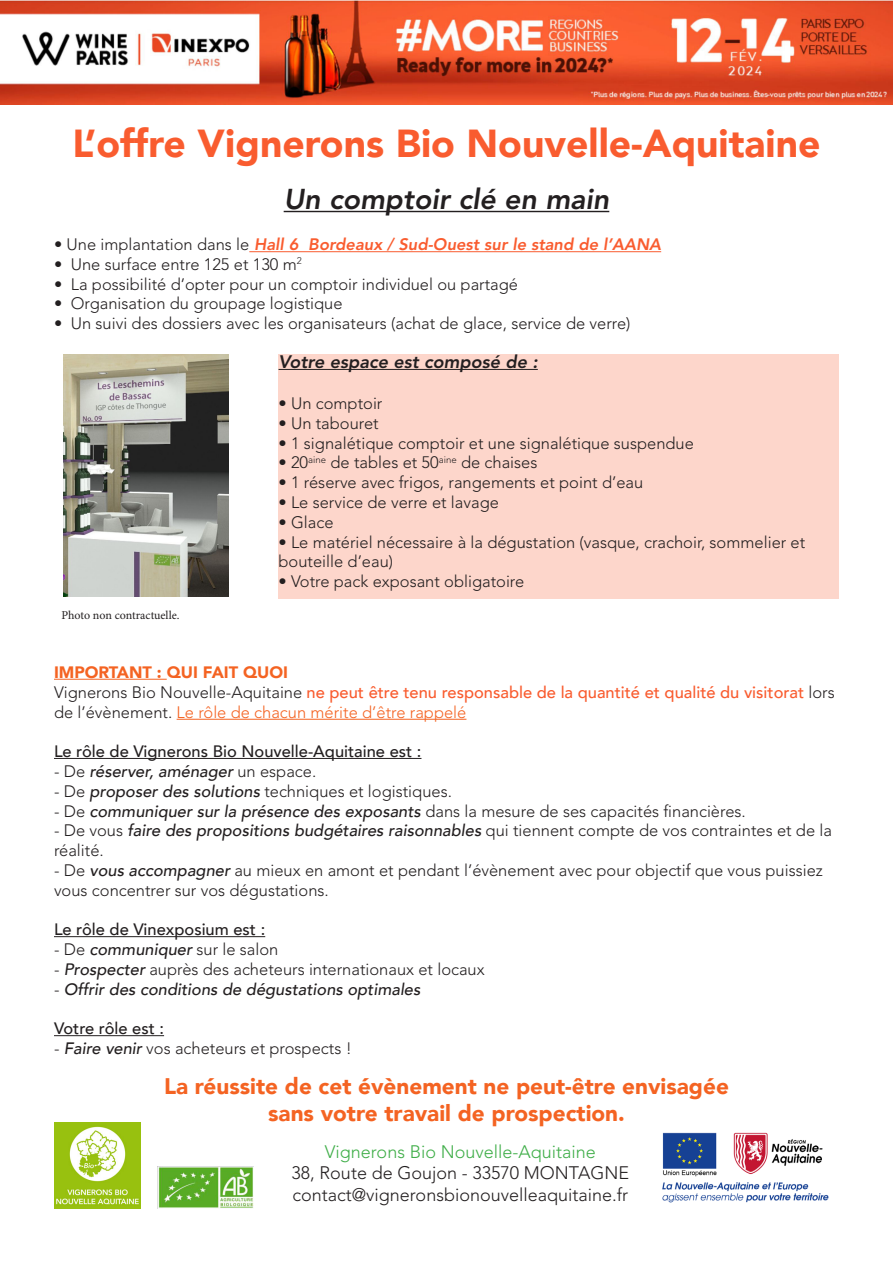
<style>
.page{position:relative;width:893px;height:1263px;background:#fff}
.page>*{position:absolute;margin:0;border:0;box-sizing:border-box;transform-origin:0 0}
.t1{font:900 39px "Avenir LT Com";color:#f95c2f}
.t2{font:italic 800 28.5px "Avenir LT Std";color:#231f20}
.t3{font:900 22.5px "Avenir LT Com";color:#f46322}
.t4{font:300 18px/21.6px "Avenir LT Std";color:#231f20}
.t5{font:300 18px "Avenir LT Std";color:#40ae49}
.t6{font:italic 800 18px "Avenir LT Std";color:#231f20}
.t7{font:300 16.5px/19.8px "Avenir LT Std";color:#231f20}
.t8{font:500 16.5px/19.8px "Avenir LT Com";color:#f95c2f}
.t9{font:500 16.5px "Avenir LT Com";color:#231f20}
.t10{font:italic 500 16.5px "Avenir LT Com";color:#231f20}
.t11{font:italic 800 16.5px "Avenir LT Std";color:#f95c2f}
.t12{font:900 16.5px "Avenir LT Com";color:#f46322}
.t13{font:12px "Minion Pro";letter-spacing:-.005em;color:#231f20}
.s1{font-weight:300;font-style:normal;color:#231f20}
.s2{font-family:"Avenir LT Std";font-weight:300;color:#231f20}
.s3{font-family:"Avenir LT Std";font-weight:300;color:#f46322}
.s4{font-family:"Avenir LT Std";font-weight:300;font-style:normal}
.s5{font-family:"Avenir LT Com";font-weight:500;font-style:italic}
</style>
<div class="page">
<img style="left:157px;top:1166px;width:96px;height:43px">
<img style="left:54px;top:1123px;width:86px;height:86px">
<img style="left:662px;top:1132px;width:167px;height:71px">
<img style="left:64px;top:354px;width:164px;height:243px">
<hr style="left:54px;top:679px;width:113px;height:1px;background:#f46322">
<hr style="left:177px;top:719px;width:289px;height:1px;background:#f46322">
<hr style="left:54px;top:758px;width:367px;height:1px;background:#231f20">
<hr style="left:54px;top:936px;width:211px;height:1px;background:#231f20">
<hr style="left:54px;top:1035px;width:110px;height:1px;background:#231f20">
<img style="left:0;top:0;width:893px;height:104px">
<hr style="left:284px;top:211px;width:325px;height:1px;background:#231f20">
<hr style="left:249px;top:251px;width:412px;height:1px;background:#f95c2f">
<div style="left:279px;top:354px;width:560px;height:244px;background:#fdd6cb"></div>
<hr style="left:279px;top:369px;width:259px;height:1px;background:#231f20">
<p class="t1" style="left:72px;top:120px;width:749px">L’offre Vignerons Bio Nouvelle-Aquitaine</p>
<p class="t2" style="left:284px;top:182px;width:327px">Un comptoir clé en main</p>
<p class="t11" style="left:54px;top:235px;width:609px"><span class="s1">• Une implantation dans le</span> Hall 6 Bordeaux / Sud-Ouest sur le stand de l’AANA</p>
<p class="t7" style="left:54px;top:254px;width:249px">• Une surface entre 125 et 130 m<sup>2</sup></p>
<p class="t7" style="left:54px;top:274px;width:466px">• La possibilité d’opter pour un comptoir individuel ou partagé</p>
<p class="t7" style="left:54px;top:294px;width:290px">• Organisation du groupage logistique</p>
<p class="t7" style="left:54px;top:314px;width:578px">• Un suivi des dossiers avec les organisateurs (achat de glace, service de verre)</p>
<p class="t6" style="left:279px;top:351px;width:261px">Votre espace est composé de :</p>
<p class="t7" style="left:279px;top:393px;width:105px">• Un comptoir</p>
<p class="t7" style="left:279px;top:413px;width:102px">• Un tabouret</p>
<p class="t7" style="left:279px;top:433px;width:417px">• 1 signalétique comptoir et une signalétique suspendue</p>
<p class="t7" style="left:279px;top:453px;width:260px">• 20<sup>aine</sup> de tables et 50<sup>aine</sup> de chaises</p>
<p class="t7" style="left:279px;top:473px;width:366px">• 1 réserve avec frigos, rangements et point d’eau</p>
<p class="t7" style="left:279px;top:492px;width:222px">• Le service de verre et lavage</p>
<p class="t7" style="left:279px;top:512px;width:57px">• Glace</p>
<p class="t7" style="left:279px;top:532px;width:528px">• Le matériel nécessaire à la dégustation (vasque, crachoir, sommelier et bouteille d’eau)</p>
<p class="t7" style="left:279px;top:572px;width:247px">• Votre pack exposant obligatoire</p>
<p class="t13" style="left:61px;top:607px;width:120px">Photo non contractuelle.</p>
<p class="t12" style="left:54px;top:662px;width:236px">IMPORTANT : QUI FAIT QUOI</p>
<p class="t8" style="left:54px;top:682px;width:782px"><span class="s2">Vignerons Bio Nouvelle-Aquitaine</span> ne peut être tenu responsable de la quantité et qualité du visitorat <span class="s2">lors de l’évènement.</span> <span class="s3">Le rôle de chacun mérite d’être rappelé</span></p>
<p class="t9" style="left:54px;top:742px;width:369px">Le rôle de Vignerons Bio Nouvelle-Aquitaine est :</p>
<p class="t10" style="left:54px;top:761px;width:264px"><span class="s4">- De</span> réserver, aménager <span class="s4">un espace.</span></p>
<p class="t7" style="left:54px;top:781px;width:399px">- De <span class="s5">proposer des solutions</span> techniques et logistiques.</p>
<p class="t7" style="left:54px;top:801px;width:693px">- De <span class="s5">communiquer sur la présence des exposants</span> dans la mesure de ses capacités financières.</p>
<p class="t7" style="left:54px;top:821px;width:779px">- De vous <span class="s5">faire des propositions budgétaires raisonnables</span> qui tiennent compte de vos contraintes et de la réalité.</p>
<p class="t7" style="left:54px;top:860px;width:770px">- De <span class="s5">vous accompagner</span> au mieux en amont et pendant l’évènement avec pour objectif que vous puissiez vous concentrer sur vos dégustations.</p>
<p class="t9" style="left:54px;top:920px;width:213px">Le rôle de Vinexposium est :</p>
<p class="t7" style="left:54px;top:940px;width:226px">- De <span class="s5">communiquer</span> sur le salon</p>
<p class="t7" style="left:54px;top:959px;width:432px">- <span class="s5">Prospecter</span> auprès des acheteurs internationaux et locaux</p>
<p class="t10" style="left:54px;top:979px;width:368px"><span class="s4">-</span> Offrir des conditions de dégustations optimales</p>
<p class="t9" style="left:54px;top:1019px;width:112px">Votre rôle est :</p>
<p class="t7" style="left:54px;top:1039px;width:299px">- <span class="s5">Faire venir</span> vos acheteurs et prospects !</p>
<p class="t3" style="left:164px;top:1072px;width:566px">La réussite de cet évènement ne peut-être envisagée</p>
<p class="t3" style="left:268px;top:1099px;width:358px">sans votre travail de prospection.</p>
<p class="t5" style="left:325px;top:1141px;width:272px">Vignerons Bio Nouvelle-Aquitaine</p>
<p class="t4" style="left:292px;top:1162px;width:339px">38, Route de Goujon - 33570 MONTAGNE contact@vigneronsbionouvelleaquitaine.fr</p>
</div>
